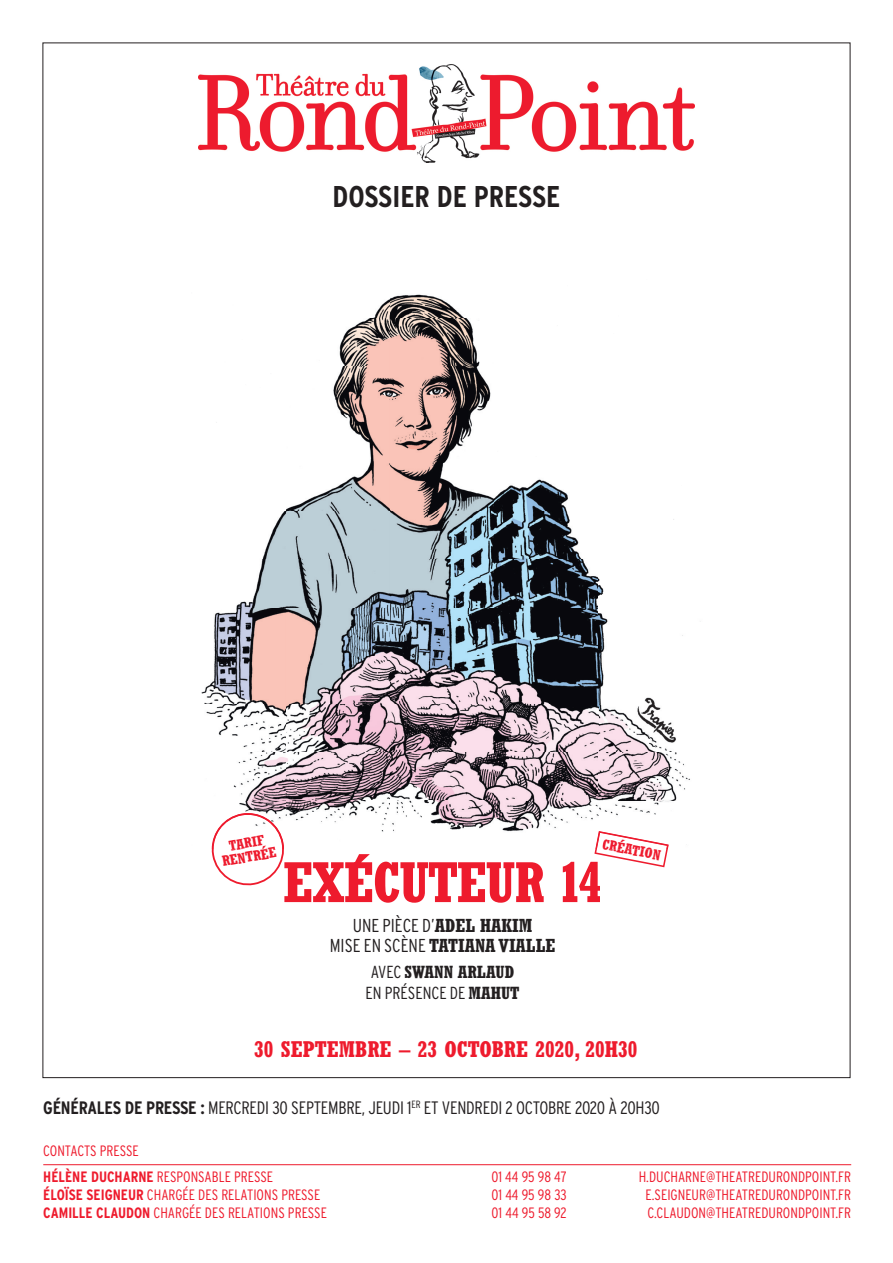
<style>
.page{position:relative;width:893px;height:1263px;background:#fff}
.page>*{position:absolute;margin:0;border:0;box-sizing:border-box;transform-origin:0 0}
.t1{font:56.7px "Rockwell Titrage";letter-spacing:-.02em;color:#ee1b2d}
.t2{font:700 condensed 30px "Interstate";color:#231f20}
.dates_couverture{font:700 condensed 22.5px "Rockwell";color:#ee1b2d}
.t3{font:700 condensed 18.75px/20px "Rockwell";color:#231f20;text-align:center}
.t4{font:300 condensed 18px "Interstate";letter-spacing:-.015em;color:#231f20}
.t5{font:300 condensed 17.4px/21.8px "Interstate";color:#231f20;text-align:center}
.t6{font:300 condensed 15px/26.5px "Interstate";color:#ee1b2d}
.t7{font:700 condensed 14.55px/14px "Rockwell";color:#ee1b2d;text-align:center}
.s1{color:#ee1a2e}
.s2{font-family:"Interstate";font-weight:300}
.s3{font-family:"Rockwell";font-weight:700}
.s4{font-weight:700}
</style>
<div class="page">
<img style="left:199px;top:64px;width:495px;height:99px">
<hr style="left:43px;top:1164px;width:808px;height:1px;background:#ee1b2d">
<svg style="left:211px;top:849px;width:73px;height:37px"></svg>
<svg style="left:594px;top:849px;width:74px;height:18px"></svg>
<img style="left:201px;top:294px;width:489px;height:555px">
<img style="left:212px;top:813px;width:72px;height:36px">
<img style="left:228px;top:835px;width:37px;height:14px">
<img style="left:242px;top:843px;width:33px;height:6px">
<img style="left:595px;top:831px;width:74px;height:18px">
<img style="left:630px;top:692px;width:53px;height:61px">
<h2 class="t2" style="left:333px;top:180px;width:229px">DOSSIER DE PRESSE</h2>
<p class="t7" style="left:219px;top:840px;width:56px;rotate:-10deg">TARIF<br>RENTR<span class="s1">ÉE</span></p>
<p class="t7" style="left:604px;top:837px;width:61px;rotate:11deg">CRÉATION</p>
<p class="t1" style="left:283px;top:849px;width:320px">EXÉCUTEUR 14</p>
<p class="t3" style="left:330px;top:915px;width:227px"><span class="s2">UNE PIÈCE D’</span>ADEL HAKIM<br><span class="s2">MISE EN SCÈNE</span> TATIANA VIALLE</p>
<p class="t5" style="left:366px;top:960px;width:155px">AVEC <span class="s3">SWANN ARLAUD<br></span>EN PRÉSENCE DE <span class="s3">MAHUT</span></p>
<p class="dates_couverture" style="left:254px;top:1036px;width:385px">30 SEPTEMBRE – 23 OCTOBRE 2020, 20H30</p>
<p class="t4" style="left:43px;top:1097px;width:618px"><span class="s4">GÉNÉRALES DE PRESSE :</span> MERCREDI 30 SEPTEMBRE, JEUDI 1<sup>ER</sup> ET VENDREDI 2 OCTOBRE 2020 À 20H30</p>
<p class="t6" style="left:43px;top:1137px;width:231px">CONTACTS PRESSE<br><span class="s4">HÉLÈNE DUCHARNE</span> RESPONSABLE PRESSE</p>
<p class="t6" style="left:491px;top:1164px;width:77px">01 44 95 98 47</p>
<p class="t6" style="left:639px;top:1164px;width:214px">H.DUCHARNE@THEATREDURONDPOINT.FR</p>
<p class="t6" style="left:43px;top:1182px;width:279px"><span class="s4">ÉLOÏSE SEIGNEUR</span> CHARGÉE DES RELATIONS PRESSE</p>
<p class="t6" style="left:491px;top:1182px;width:77px">01 44 95 98 33</p>
<p class="t6" style="left:645px;top:1182px;width:207px">E.SEIGNEUR@THEATREDURONDPOINT.FR</p>
<p class="t6" style="left:43px;top:1200px;width:285px"><span class="s4">CAMILLE CLAUDON</span> CHARGÉE DES RELATIONS PRESSE</p>
<p class="t6" style="left:491px;top:1200px;width:77px">01 44 95 58 92</p>
<p class="t6" style="left:647px;top:1200px;width:205px">C.CLAUDON@THEATREDURONDPOINT.FR</p>
</div>
